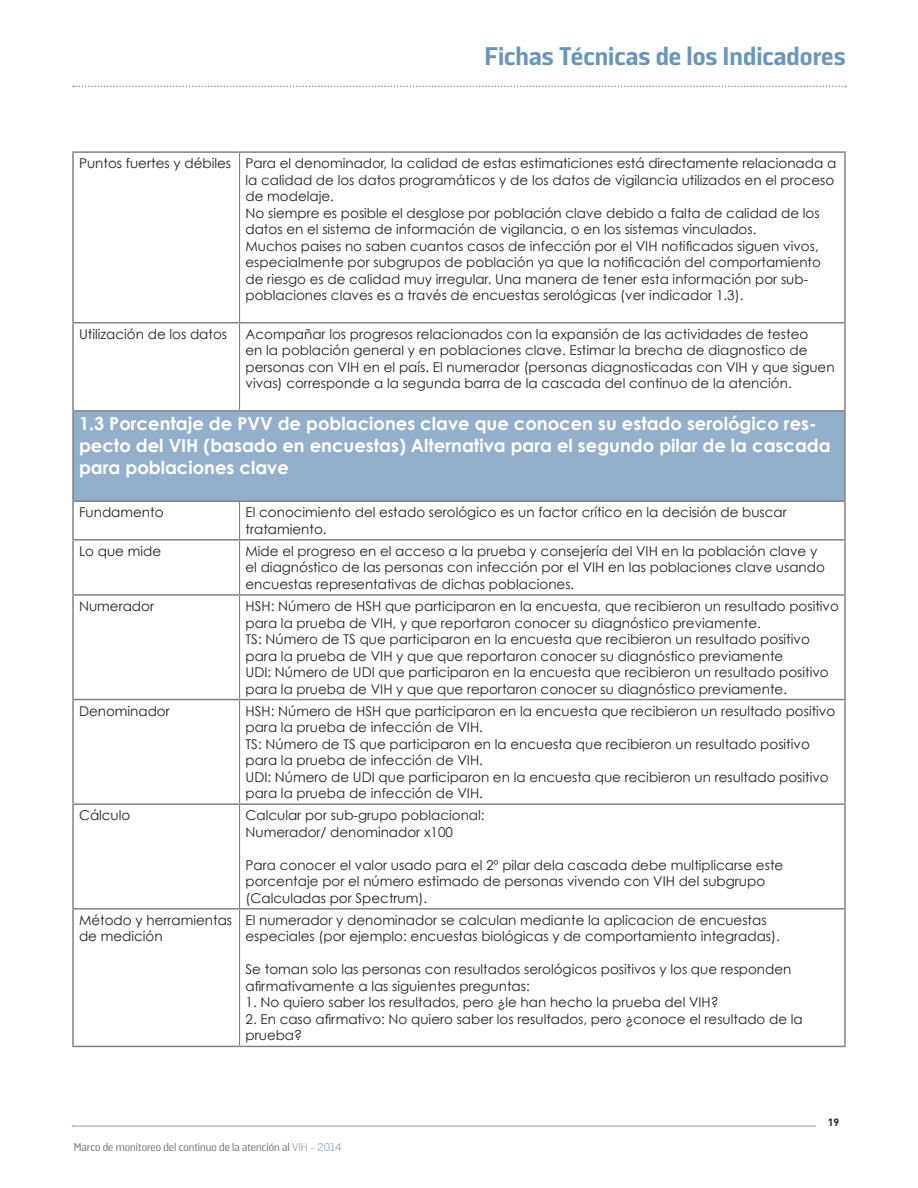
<style>
.page{position:relative;width:918px;height:1188px;background:#fff}
.page>*{position:absolute;margin:0;border:0;box-sizing:border-box;transform-origin:0 0}
.t1{font:700 25.5px "Solido";color:#6b96ba}
.t2{font:700 18px/21.6px "Century Gothic";color:#fff}
.t3{font:13.5px/16.5px "Century Gothic";color:#231f20}
.t4{font:11.25px "Solido";color:#6c6d70}
.t5{font:700 10.5px "DIN";color:#231f20}
.s1{color:#94afcc}
</style>
<div class="page">
<svg style="left:72px;top:1126px;width:743px;height:1px"></svg>
<svg style="left:73px;top:86px;width:773px;height:1px"></svg>
<div style="left:73px;top:411px;width:772px;height:90px;background:#94afcc"></div>
<hr style="left:239px;top:153px;width:1px;height:169px;background:#808285">
<hr style="left:239px;top:323px;width:1px;height:87px;background:#808285">
<hr style="left:239px;top:502px;width:1px;height:37px;background:#808285">
<hr style="left:239px;top:541px;width:1px;height:53px;background:#808285">
<hr style="left:239px;top:596px;width:1px;height:103px;background:#808285">
<hr style="left:239px;top:700px;width:1px;height:103px;background:#808285">
<hr style="left:239px;top:805px;width:1px;height:103px;background:#808285">
<hr style="left:239px;top:910px;width:1px;height:136px;background:#808285">
<hr style="left:72px;top:151px;width:168px;height:2px;background:#808285">
<hr style="left:240px;top:151px;width:606px;height:2px;background:#808285">
<hr style="left:72px;top:322px;width:168px;height:1px;background:#808285">
<hr style="left:240px;top:322px;width:606px;height:1px;background:#808285">
<hr style="left:72px;top:410px;width:168px;height:2px;background:#808285">
<hr style="left:240px;top:410px;width:606px;height:2px;background:#808285">
<hr style="left:72px;top:500px;width:168px;height:2px;background:#808285">
<hr style="left:240px;top:500px;width:606px;height:2px;background:#808285">
<hr style="left:72px;top:539px;width:168px;height:2px;background:#808285">
<hr style="left:240px;top:539px;width:606px;height:2px;background:#808285">
<hr style="left:72px;top:594px;width:168px;height:2px;background:#808285">
<hr style="left:240px;top:594px;width:606px;height:2px;background:#808285">
<hr style="left:72px;top:699px;width:168px;height:1px;background:#808285">
<hr style="left:240px;top:699px;width:606px;height:1px;background:#808285">
<hr style="left:72px;top:803px;width:168px;height:2px;background:#808285">
<hr style="left:240px;top:803px;width:606px;height:2px;background:#808285">
<hr style="left:72px;top:908px;width:168px;height:2px;background:#808285">
<hr style="left:240px;top:908px;width:606px;height:2px;background:#808285">
<hr style="left:72px;top:1046px;width:168px;height:1px;background:#808285">
<hr style="left:240px;top:1046px;width:606px;height:1px;background:#808285">
<hr style="left:72px;top:153px;width:2px;height:169px;background:#808285">
<hr style="left:844px;top:153px;width:2px;height:169px;background:#808285">
<hr style="left:72px;top:323px;width:2px;height:87px;background:#808285">
<hr style="left:844px;top:323px;width:2px;height:87px;background:#808285">
<hr style="left:72px;top:412px;width:2px;height:88px;background:#808285">
<hr style="left:844px;top:412px;width:2px;height:88px;background:#808285">
<hr style="left:72px;top:502px;width:2px;height:37px;background:#808285">
<hr style="left:844px;top:502px;width:2px;height:37px;background:#808285">
<hr style="left:72px;top:541px;width:2px;height:53px;background:#808285">
<hr style="left:844px;top:541px;width:2px;height:53px;background:#808285">
<hr style="left:72px;top:596px;width:2px;height:103px;background:#808285">
<hr style="left:844px;top:596px;width:2px;height:103px;background:#808285">
<hr style="left:72px;top:700px;width:2px;height:103px;background:#808285">
<hr style="left:844px;top:700px;width:2px;height:103px;background:#808285">
<hr style="left:72px;top:805px;width:2px;height:103px;background:#808285">
<hr style="left:844px;top:805px;width:2px;height:103px;background:#808285">
<hr style="left:72px;top:910px;width:2px;height:136px;background:#808285">
<hr style="left:844px;top:910px;width:2px;height:136px;background:#808285">
<p class="t1" style="left:484px;top:42px;width:363px">Fichas Técnicas de los Indicadores</p>
<p class="t3" style="left:79px;top:155px;width:154px">Puntos fuertes y débiles</p>
<p class="t3" style="left:246px;top:155px;width:592px">Para el denominador, la calidad de estas estimaticiones está directamente relacionada a la calidad de los datos programáticos y de los datos de vigilancia utilizados en el proceso de modelaje.</p>
<p class="t3" style="left:246px;top:204px;width:576px">No siempre es posible el desglose por población clave debido a falta de calidad de los datos en el sistema de información de vigilancia, o en los sistemas vinculados.</p>
<p class="t3" style="left:246px;top:237px;width:577px">Muchos paises no saben cuantos casos de infección por el VIH notificados siguen vivos, especialmente por subgrupos de población ya que la notificación del comportamiento de riesgo es de calidad muy irregular. Una manera de tener esta información por sub&shy;poblaciones claves es a través de encuestas serológicas (ver indicador 1.3).</p>
<p class="t3" style="left:79px;top:326px;width:150px">Utilización de los datos</p>
<p class="t3" style="left:246px;top:326px;width:591px">Acompañar los progresos relacionados con la expansión de las actividades de testeo<br>en la población general y en poblaciones clave. Estimar la brecha de diagnostico de personas con VIH en el país. El numerador (personas diagnosticadas con VIH y que siguen vivas) corresponde a la segunda barra de la cascada del continuo de la atención.</p>
<p class="t2" style="left:79px;top:413px;width:753px">1.3 Porcentaje de PVV de poblaciones clave que conocen su estado serológico res&shy;pecto del VIH (basado en encuestas) Alternativa para el segundo pilar de la cascada para poblaciones clave</p>
<p class="t3" style="left:79px;top:504px;width:86px">Fundamento</p>
<p class="t3" style="left:246px;top:504px;width:543px">El conocimiento del estado serológico es un factor crítico en la decisión de buscar tratamiento.</p>
<p class="t3" style="left:79px;top:543px;width:84px">Lo que mide</p>
<p class="t3" style="left:246px;top:543px;width:581px">Mide el progreso en el acceso a la prueba y consejería del VIH en la población clave y el diagnóstico de las personas con infección por el VIH en las poblaciones clave usando encuestas representativas de dichas poblaciones.</p>
<p class="t3" style="left:79px;top:598px;width:77px">Numerador</p>
<p class="t3" style="left:246px;top:598px;width:595px">HSH: Número de HSH que participaron en la encuesta, que recibieron un resultado positivo para la prueba de VIH, y que reportaron conocer su diagnóstico previamente.</p>
<p class="t3" style="left:246px;top:631px;width:566px">TS: Número de TS que participaron en la encuesta que recibieron un resultado positivo para la prueba de VIH y que que reportaron conocer su diagnóstico previamente</p>
<p class="t3" style="left:246px;top:664px;width:585px">UDI: Número de UDI que participaron en la encuesta que recibieron un resultado positivo para la prueba de VIH y que que reportaron conocer su diagnóstico previamente.</p>
<p class="t3" style="left:79px;top:702px;width:92px">Denominador</p>
<p class="t3" style="left:246px;top:702px;width:591px">HSH: Número de HSH que participaron en la encuesta que recibieron un resultado positivo para la prueba de infección de VIH.</p>
<p class="t3" style="left:246px;top:735px;width:566px">TS: Número de TS que participaron en la encuesta que recibieron un resultado positivo para la prueba de infección de VIH.</p>
<p class="t3" style="left:246px;top:768px;width:585px">UDI: Número de UDI que participaron en la encuesta que recibieron un resultado positivo para la prueba de infección de VIH.</p>
<p class="t3" style="left:79px;top:807px;width:53px">Cálculo</p>
<p class="t3" style="left:246px;top:807px;width:241px">Calcular por sub-grupo poblacional:</p>
<p class="t3" style="left:246px;top:823px;width:209px">Numerador/ denominador x100</p>
<p class="t3" style="left:246px;top:856px;width:539px">Para conocer el valor usado para el 2º pilar dela cascada debe multiplicarse este porcentaje por el número estimado de personas vivendo con VIH del subgrupo (Calculadas por Spectrum).</p>
<p class="t3" style="left:79px;top:912px;width:155px">Método y herramientas de medición</p>
<p class="t3" style="left:246px;top:912px;width:536px">El numerador y denominador se calculan mediante la aplicacion de encuestas especiales (por ejemplo: encuestas biológicas y de comportamiento integradas).</p>
<p class="t3" style="left:246px;top:961px;width:547px">Se toman solo las personas con resultados serológicos positivos y los que responden afirmativamente a las siguientes preguntas:</p>
<p class="t3" style="left:246px;top:994px;width:475px">1. No quiero saber los resultados, pero ¿le han hecho la prueba del VIH?</p>
<p class="t3" style="left:246px;top:1011px;width:559px">2. En caso afirmativo: No quiero saber los resultados, pero ¿conoce el resultado de la prueba?</p>
<p class="t4" style="left:74px;top:1141px;width:269px">Marco de monitoreo del continuo de la atención al <span class="s1">VIH - 2014</span></p>
<p class="t5" style="left:828px;top:1115px;width:13px">19</p>
</div>
